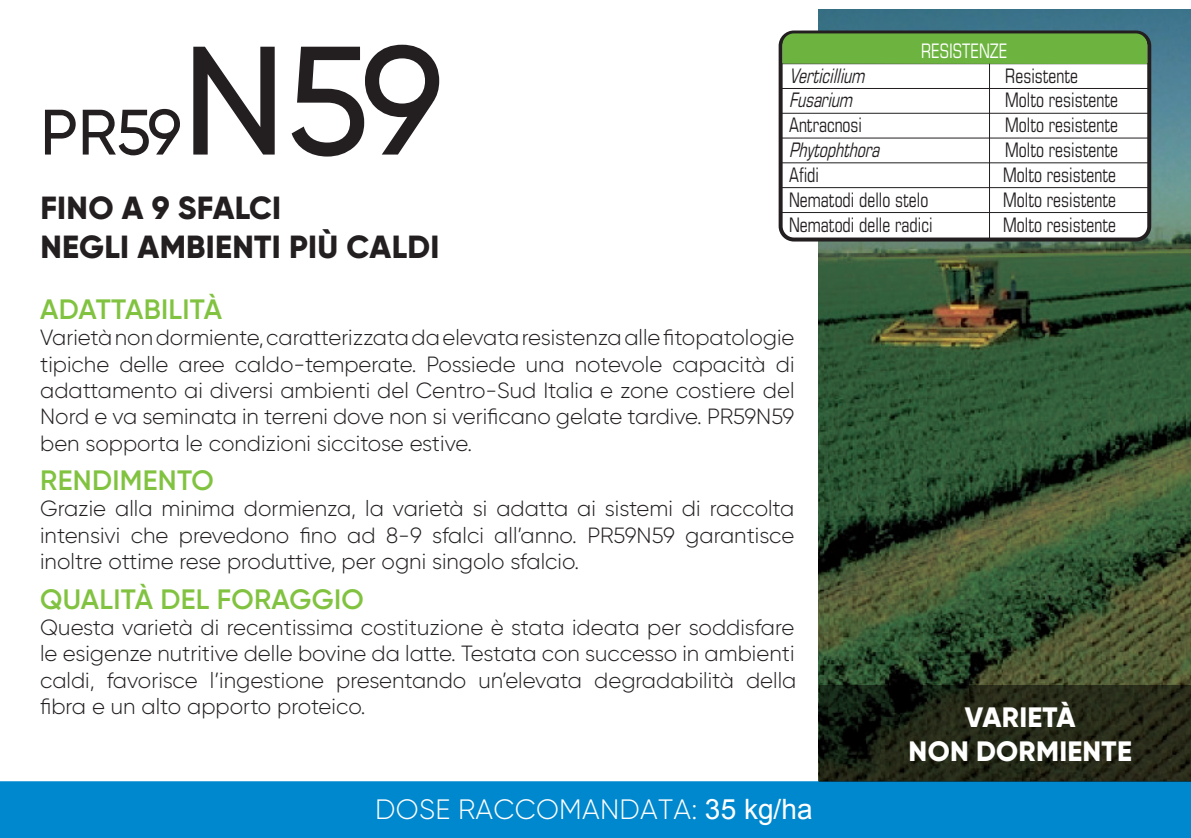
<style>
.page{position:relative;width:1191px;height:838px;background:#fff}
.page>*{position:absolute;margin:0;border:0;box-sizing:border-box;transform-origin:0 0}
.t1{font:500 154px "Gilroy";color:#231f20}
.t2{font:500 64px "Gilroy";color:#231f20}
.t3{font:800 32px "Gilroy";letter-spacing:.01em;color:#231f20}
.t4{font:600 28px "Gilroy";letter-spacing:.01em;color:#81c340}
.t5{font:300 28px "Gilroy";letter-spacing:.01em;color:#fff}
.t6{font:800 28px "Gilroy";letter-spacing:.01em;color:#fff}
.t7{font:300 22px/26.4px "Gilroy";color:#231f20;text-align:justify}
.t8{font:condensed 20px "Eurostile LT";color:#231f20;scale:.86 1}
.t9{font:italic condensed 20px "Eurostile LT";color:#231f20;scale:.86 1}
.t10{font:condensed 20px "Eurostile LT";color:#fff;scale:.86 1}
.s1{font-family:"Arial";font-weight:400}
</style>
<div class="page">
<img style="left:818px;top:10px;width:373px;height:674px">
<div style="left:780px;top:32px;width:369px;height:207px;background:#fff;border-radius:13px"></div>
<div style="left:778px;top:30px;width:373px;height:211px;border:4px solid #231f20;border-radius:13px"></div>
<hr style="left:781px;top:63px;width:368px;height:1px;background:#231f20">
<hr style="left:781px;top:88px;width:368px;height:1px;background:#231f20">
<hr style="left:781px;top:113px;width:368px;height:1px;background:#231f20">
<div style="left:782px;top:33px;width:365px;height:31px;background:#6cb43f"></div>
<hr style="left:781px;top:137px;width:368px;height:1px;background:#231f20">
<hr style="left:781px;top:162px;width:368px;height:1px;background:#231f20">
<hr style="left:781px;top:187px;width:368px;height:1px;background:#231f20">
<hr style="left:781px;top:212px;width:368px;height:1px;background:#231f20">
<hr style="left:989px;top:64px;width:1px;height:174px;background:#231f20">
<div style="left:0;top:781px;width:1191px;height:56px;background:#0088ce"></div>
<svg style="left:818px;top:684px;width:373px;height:97px;background:#202415"></svg>
<p class="t1" style="left:182px;top:6px;width:263px">N59</p>
<p class="t10" style="left:921px;top:39px;width:102px">RESISTENZE</p>
<p class="t9" style="left:789px;top:63px;width:95px">Verticillium</p>
<p class="t8" style="left:1005px;top:63px;width:86px">Resistente</p>
<p class="t9" style="left:789px;top:88px;width:80px">Fusarium</p>
<p class="t8" style="left:1005px;top:88px;width:133px">Molto resistente</p>
<p class="t8" style="left:789px;top:113px;width:86px">Antracnosi</p>
<p class="t8" style="left:1005px;top:113px;width:133px">Molto resistente</p>
<p class="t9" style="left:789px;top:138px;width:112px">Phytophthora</p>
<p class="t8" style="left:1005px;top:138px;width:133px">Molto resistente</p>
<p class="t8" style="left:789px;top:163px;width:36px">Afidi</p>
<p class="t8" style="left:1003px;top:163px;width:133px">Molto resistente</p>
<p class="t8" style="left:789px;top:188px;width:163px">Nematodi dello stelo</p>
<p class="t8" style="left:1003px;top:188px;width:133px">Molto resistente</p>
<p class="t8" style="left:789px;top:212px;width:168px">Nematodi delle radici</p>
<p class="t8" style="left:1003px;top:212px;width:133px">Molto resistente</p>
<p class="t2" style="left:40px;top:93px;width:143px">PR59</p>
<p class="t3" style="left:40px;top:188px;width:242px">FINO A 9 SFALCI</p>
<p class="t3" style="left:40px;top:226px;width:400px">NEGLI AMBIENTI PIÙ CALDI</p>
<p class="t4" style="left:40px;top:291px;width:183px">ADATTABILITÀ</p>
<p class="t7" style="left:40px;top:324px;width:756px">Varietà non dormiente, caratterizzata da elevata resistenza alle fitopatologie tipiche delle aree caldo-temperate. Possiede una notevole capacità di adattamento ai diversi ambienti del Centro-Sud Italia e zone costiere del Nord e va seminata in terreni dove non si verificano gelate tardive. PR59N59 ben sopporta le condizioni siccitose estive.</p>
<p class="t4" style="left:40px;top:463px;width:175px">RENDIMENTO</p>
<p class="t7" style="left:40px;top:495px;width:756px">Grazie alla minima dormienza, la varietà si adatta ai sistemi di raccolta intensivi che prevedono fino ad 8-9 sfalci all’anno. PR59N59 garantisce inoltre ottime rese produttive, per ogni singolo sfalcio.</p>
<p class="t4" style="left:40px;top:581px;width:325px">QUALITÀ DEL FORAGGIO</p>
<p class="t7" style="left:40px;top:613px;width:758px">Questa varietà di recentissima costituzione è stata ideata per soddisfare le esigenze nutritive delle bovine da latte. Testata con successo in ambienti caldi, favorisce l’ingestione presentando un’elevata degradabilità della fibra e un alto apporto proteico.</p>
<p class="t5" style="left:375px;top:792px;width:439px">DOSE RACCOMANDATA: <span class="s1">35 kg/ha</span></p>
<p class="t6" style="left:965px;top:700px;width:112px">VARIETÀ</p>
<p class="t6" style="left:908px;top:733px;width:225px">NON DORMIENTE</p>
</div>
